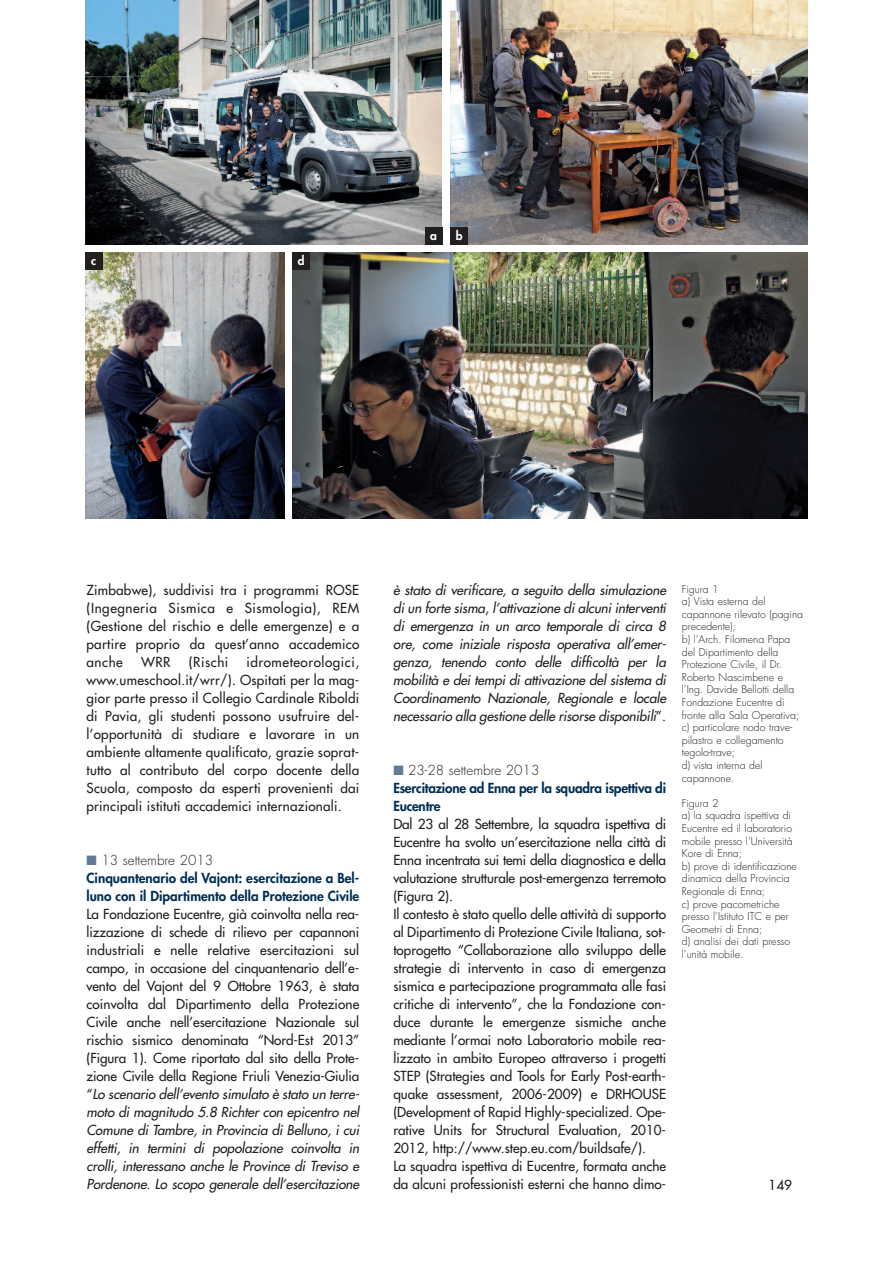
<style>
.page{position:relative;width:893px;height:1263px;background:#fff}
.page>*{position:absolute;margin:0;border:0;box-sizing:border-box;transform-origin:0 0}
.t1{font:500 13.5px/18px "Futura Std";color:#231f20;text-align:justify}
.t2{font:italic 500 13.5px/18px "Futura Std";letter-spacing:-.005em;color:#231f20;text-align:justify}
.t3{font:800 13.5px/18px "Futura Std";color:#002e54}
.t4{font:800 12px "Futura Std";color:#fff}
.t5{font:300 10.5px/12.6px "Futura Std";color:#231f20}
.s1{color:#617a99}
.s2{font-weight:300;color:#231f20}
.s3{font-style:italic}
.s4{font-style:normal}
</style>
<div class="page">
<img style="left:85px;top:0;width:357px;height:244px">
<img style="left:293px;top:253px;width:515px;height:266px">
<img style="left:451px;top:0;width:357px;height:244px">
<img style="left:85px;top:253px;width:199px;height:265px">
<div style="left:425px;top:227px;width:17px;height:17px;background:#231f20"></div>
<div style="left:451px;top:227px;width:17px;height:17px;background:#231f20"></div>
<div style="left:85px;top:253px;width:17px;height:17px;background:#231f20"></div>
<div style="left:293px;top:253px;width:17px;height:17px;background:#231f20"></div>
<p class="t4" style="left:91px;top:255px;width:7px">c</p>
<p class="t4" style="left:298px;top:255px;width:8px">d</p>
<p class="t4" style="left:430px;top:230px;width:8px">a</p>
<p class="t4" style="left:456px;top:230px;width:8px">b</p>
<p class="t1" style="left:87px;top:582px;width:274px">Zimbabwe), suddivisi tra i programmi ROSE (Ingegneria Sismica e Sismologia), REM (Gestione del rischio e delle emergenze) e a partire proprio da quest’anno accademico anche</p>
<p class="t1" style="left:87px;top:654px;width:274px;text-indent:160px">idrometeorologici, www.umeschool.it/wrr/). Ospitati per la mag&shy;gior parte presso il Collegio Cardinale Riboldi di Pavia, gli studenti possono usufruire del&shy;l’opportunità di studiare e lavorare in un ambiente altamente qualificato, grazie soprat&shy;tutto al contributo del corpo docente della Scuola, composto da esperti provenienti dai principali istituti accademici internazionali.</p>
<p class="t3" style="left:87px;top:852px;width:274px"><span class="s1">■</span> <span class="s2">13 settembre 2013<br></span>Cinquantenario del Vajont: esercitazione a Bel&shy;luno con il Dipartimento della Protezione Civile</p>
<p class="t1" style="left:86px;top:906px;width:274px">La Fondazione Eucentre, già coinvolta nella rea&shy;lizzazione di schede di rilievo per capannoni industriali e nelle relative esercitazioni sul campo, in occasione del cinquantenario dell’e&shy;vento del Vajont del 9 Ottobre 1963, è stata coinvolta dal Dipartimento della Protezione Civile anche nell’esercitazione Nazionale sul rischio sismico denominata “Nord-Est 2013” (Figura 1). Come riportato dal sito della Prote&shy;zione Civile della Regione Friuli Venezia-Giulia “<span class="s3">Lo scenario dell’evento simulato è stato un terre&shy;moto di magnitudo 5.8 Richter con epicentro nel Comune di Tambre, in Provincia di Belluno, i cui effetti, in termini di popolazione coinvolta in crolli, interessano anche le Province di Treviso e Pordenone. Lo scopo generale dell’esercitazione</span></p>
<p class="t1" style="left:141px;top:654px;width:31px">WRR</p>
<p class="t1" style="left:189px;top:654px;width:41px">(Rischi</p>
<p class="t2" style="left:393px;top:582px;width:274px">è stato di verificare, a seguito della simulazione di un forte sisma, l’attivazione di alcuni interventi di emergenza in un arco temporale di circa 8 ore, come iniziale risposta operativa all’emer&shy;genza, tenendo conto delle difficoltà per la mobilità e dei tempi di attivazione del sistema di Coordinamento Nazionale, Regionale e locale necessario alla gestione delle risorse disponibili<span class="s4">”.</span></p>
<p class="t3" style="left:393px;top:762px;width:274px"><span class="s1">■</span> <span class="s2">23-28 settembre 2013<br></span>Esercitazione ad Enna per la squadra ispettiva di<br>Eucentre</p>
<p class="t1" style="left:393px;top:816px;width:274px;text-align:left">Dal 23 al 28 Settembre, la squadra ispettiva di Eucentre ha svolto un’esercitazione nella città di Enna incentrata sui temi della diagnostica e della valutazione strutturale post-emergenza terremoto (Figura 2).<br>Il contesto è stato quello delle attività di supporto al Dipartimento di Protezione Civile Italiana, sot&shy;toprogetto “Collaborazione allo sviluppo delle strategie di intervento in caso di emergenza sismica e partecipazione programmata alle fasi critiche di intervento”, che la Fondazione con&shy;duce durante le emergenze sismiche anche mediante l’ormai noto Laboratorio mobile rea&shy;lizzato in ambito Europeo attraverso i progetti STEP (Strategies and Tools for Early Post-earth&shy;quake assessment, 2006-2009) e DRHOUSE (Development of Rapid Highly-specialized. Ope&shy;rative Units for Structural Evaluation, 2010- 2012, http://www.step.eu.com/buildsafe/).<br>La squadra ispettiva di Eucentre, formata anche da alcuni professionisti esterni che hanno dimo-</p>
<p class="t5" style="left:682px;top:583px;width:123px">Figura 1<br>a) Vista esterna del capannone rilevato (pagina precedente);<br>b) l’Arch. Filomena Papa del Dipartimento della<br>Protezione Civile, il Dr.<br>Roberto Nascimbene e l’Ing. Davide Bellotti della<br>Fondazione Eucentre di fronte alla Sala Operativa; c) particolare nodo trave&shy;pilastro e collegamento tegolo-trave;<br>d) vista interna del capannone.</p>
<p class="t5" style="left:682px;top:797px;width:116px">Figura 2<br>a) la squadra ispettiva di<br>Eucentre ed il laboratorio mobile presso l’Università<br>Kore di Enna;<br>b) prove di identificazione dinamica della Provincia<br>Regionale di Enna;<br>c) prove pacometriche presso l’Istituto ITC e per<br>Geometri di Enna;<br>d) analisi dei dati presso l’unità mobile.</p>
<p class="t1" style="left:769px;top:1176px;width:25px">149</p>
</div>
